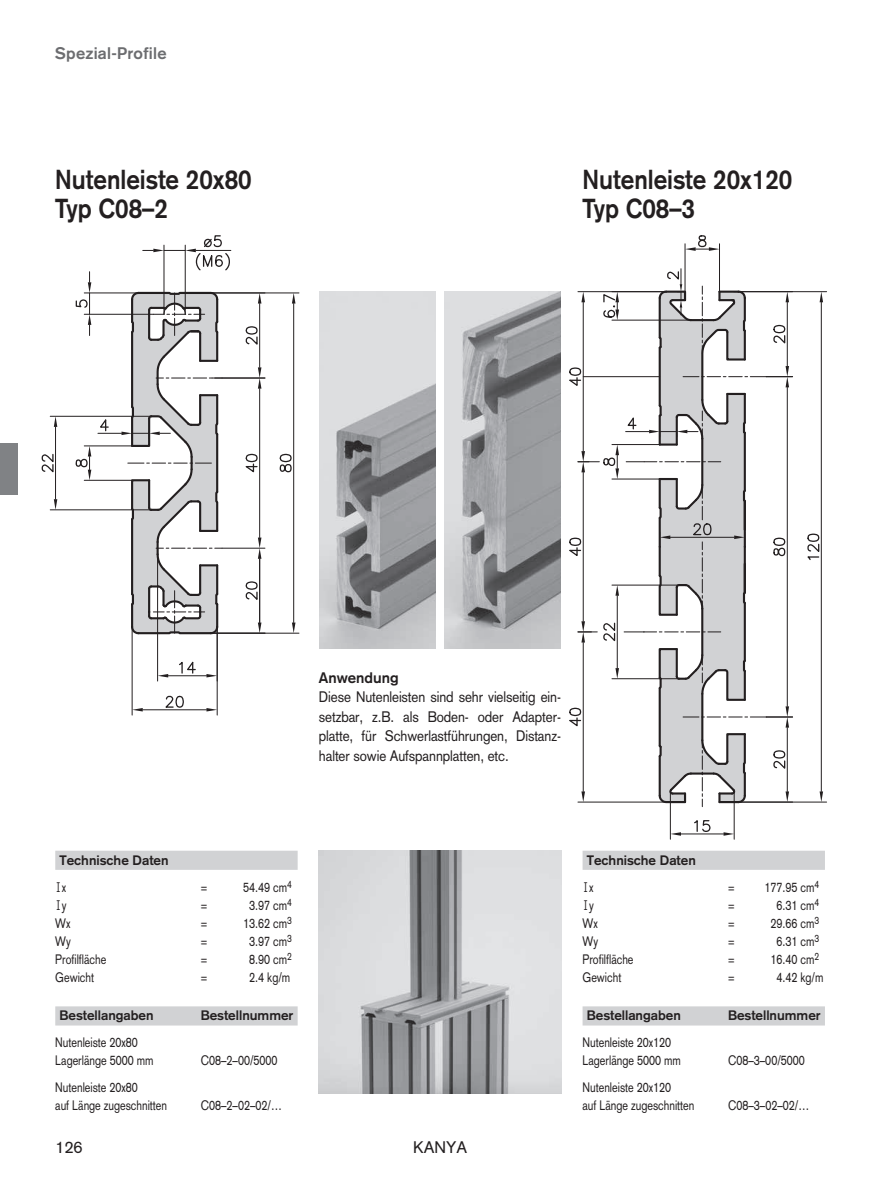
<style>
.page{position:relative;width:893px;height:1191px;background:#fff}
.page>*{position:absolute;margin:0;border:0;box-sizing:border-box;transform-origin:0 0}
.t1{font:700 27px/28.5px "Akzidenz Grotesk";color:#231f20;scale:.9 1}
.t2{font:700 16.5px "Akzidenz Grotesk";letter-spacing:.015em;color:#6c6d70}
.t3{font:16.5px "Akzidenz Grotesk";color:#231f20}
.t4{font:15px/19.5px "Akzidenz Grotesk";letter-spacing:-.005em;color:#231f20;text-align:justify;scale:.89 1}
.t5{font:700 15px "Akzidenz Grotesk";color:#231f20}
.t6{font:13.5px/18px "Akzidenz Grotesk";color:#231f20;scale:.8 1}
.t7{font:700 13.5px "Akzidenz Grotesk";color:#231f20}
.t8{font:700 13.5px "Letter Gothic";color:#231f20;scale:.8 1}
.s1{font-family:"Akzidenz Grotesk";font-weight:400}
</style>
<div class="page">
<img style="left:319px;top:291px;width:117px;height:357px">
<img style="left:444px;top:291px;width:117px;height:357px">
<img style="left:319px;top:850px;width:242px;height:243px">
<hr style="left:132px;top:626px;width:1px;height:89px;background:#231f20">
<hr style="left:217px;top:627px;width:1px;height:88px;background:#231f20">
<hr style="left:143px;top:709px;width:63px;height:1px;background:#231f20">
<svg style="left:132px;top:708px;width:11px;height:3px"></svg>
<svg style="left:206px;top:708px;width:11px;height:3px"></svg>
<svg style="left:165px;top:695px;width:19px;height:13px"></svg>
<hr style="left:157px;top:548px;width:1px;height:133px;background:#231f20">
<hr style="left:168px;top:675px;width:38px;height:1px;background:#231f20">
<svg style="left:206px;top:674px;width:11px;height:3px"></svg>
<svg style="left:158px;top:674px;width:10px;height:3px"></svg>
<svg style="left:179px;top:661px;width:17px;height:13px"></svg>
<hr style="left:211px;top:632px;width:54px;height:2px;background:#231f20">
<hr style="left:259px;top:559px;width:1px;height:63px;background:#231f20">
<svg style="left:258px;top:622px;width:3px;height:11px"></svg>
<svg style="left:245px;top:581px;width:13px;height:19px"></svg>
<hr style="left:222px;top:548px;width:43px;height:1px;background:#231f20">
<hr style="left:259px;top:389px;width:1px;height:148px;background:#231f20">
<svg style="left:258px;top:537px;width:3px;height:22px"></svg>
<svg style="left:245px;top:453px;width:13px;height:20px"></svg>
<hr style="left:212px;top:377px;width:53px;height:1px;background:#231f20">
<hr style="left:259px;top:303px;width:1px;height:64px;background:#231f20">
<svg style="left:258px;top:367px;width:3px;height:22px"></svg>
<svg style="left:258px;top:293px;width:3px;height:10px"></svg>
<svg style="left:245px;top:326px;width:13px;height:19px"></svg>
<hr style="left:211px;top:292px;width:88px;height:1px;background:#231f20">
<hr style="left:211px;top:633px;width:88px;height:1px;background:#231f20">
<hr style="left:293px;top:303px;width:1px;height:319px;background:#231f20">
<svg style="left:292px;top:293px;width:3px;height:10px"></svg>
<svg style="left:292px;top:622px;width:3px;height:11px"></svg>
<svg style="left:279px;top:453px;width:13px;height:20px"></svg>
<hr style="left:50px;top:509px;width:101px;height:1px;background:#231f20">
<hr style="left:50px;top:416px;width:101px;height:1px;background:#231f20">
<hr style="left:55px;top:427px;width:1px;height:72px;background:#231f20">
<svg style="left:54px;top:499px;width:3px;height:11px"></svg>
<svg style="left:54px;top:416px;width:3px;height:11px"></svg>
<svg style="left:41px;top:454px;width:13px;height:19px"></svg>
<hr style="left:84px;top:480px;width:48px;height:1px;background:#231f20">
<hr style="left:84px;top:445px;width:48px;height:1px;background:#231f20">
<svg style="left:75px;top:446px;width:16px;height:34px"></svg>
<svg style="left:98px;top:290px;width:124px;height:345px"></svg>
<hr style="left:164px;top:245px;width:1px;height:69px;background:#231f20">
<hr style="left:185px;top:245px;width:1px;height:69px;background:#231f20">
<svg style="left:143px;top:235px;width:88px;height:37px"></svg>
<hr style="left:84px;top:292px;width:55px;height:1px;background:#231f20">
<hr style="left:84px;top:314px;width:69px;height:1px;background:#231f20">
<svg style="left:75px;top:272px;width:16px;height:63px"></svg>
<hr style="left:734px;top:291px;width:93px;height:1px;background:#231f20">
<hr style="left:738px;top:801px;width:89px;height:1px;background:#231f20">
<hr style="left:821px;top:302px;width:1px;height:489px;background:#231f20">
<svg style="left:820px;top:292px;width:3px;height:10px"></svg>
<svg style="left:820px;top:791px;width:3px;height:11px"></svg>
<svg style="left:807px;top:533px;width:13px;height:27px"></svg>
<hr style="left:685px;top:244px;width:1px;height:48px;background:#231f20">
<hr style="left:719px;top:244px;width:1px;height:48px;background:#231f20">
<svg style="left:685px;top:235px;width:34px;height:16px"></svg>
<hr style="left:734px;top:791px;width:1px;height:48px;background:#231f20">
<hr style="left:670px;top:791px;width:1px;height:48px;background:#231f20">
<hr style="left:681px;top:833px;width:42px;height:1px;background:#231f20">
<svg style="left:723px;top:832px;width:11px;height:3px"></svg>
<svg style="left:670px;top:832px;width:11px;height:3px"></svg>
<svg style="left:694px;top:820px;width:17px;height:12px"></svg>
<svg style="left:569px;top:269px;width:224px;height:537px"></svg>
<div style="left:55px;top:850px;width:243px;height:20px;background:#d1d2d4"></div>
<div style="left:583px;top:850px;width:242px;height:20px;background:#d1d2d4"></div>
<div style="left:55px;top:1006px;width:243px;height:19px;background:#d1d2d4"></div>
<div style="left:583px;top:1006px;width:242px;height:19px;background:#d1d2d4"></div>
<div style="left:0;top:443px;width:17px;height:51px;background:#808285"></div>
<p class="t2" style="left:55px;top:43px;width:113px">Spezial-Profile</p>
<h1 class="t1" style="left:55px;top:165px;width:220px">Nutenleiste 20x80<br>Typ C08–2</h1>
<h1 class="t1" style="left:583px;top:165px;width:235px">Nutenleiste 20x120<br>Typ C08–3</h1>
<p class="t5" style="left:319px;top:668px;width:81px">Anwendung</p>
<p class="t4" style="left:319px;top:687px;width:274px">Diese Nutenleisten sind sehr vielseitig ein&shy;setzbar, z.B. als Boden- oder Adapter - platte, für Schwerlastführungen, Distanz - halter sowie Aufspannplatten, etc.</p>
<p class="t7" style="left:60px;top:852px;width:111px">Technische Daten</p>
<p class="t8" style="left:55px;top:878px;width:15px">I<span class="s1">x</span></p>
<p class="t6" style="left:201px;top:878px;width:10px">=</p>
<p class="t6" style="left:243px;top:878px;width:62px">54.49 cm<sup>4</sup></p>
<p class="t8" style="left:55px;top:896px;width:16px">I<span class="s1">y</span></p>
<p class="t6" style="left:201px;top:896px;width:10px">=</p>
<p class="t6" style="left:249px;top:896px;width:55px">3.97 cm<sup>4</sup></p>
<p class="t6" style="left:55px;top:914px;width:20px">Wx</p>
<p class="t6" style="left:201px;top:914px;width:10px">=</p>
<p class="t6" style="left:243px;top:914px;width:62px">13.62 cm<sup>3</sup></p>
<p class="t6" style="left:55px;top:932px;width:21px">Wy</p>
<p class="t6" style="left:201px;top:932px;width:10px">=</p>
<p class="t6" style="left:249px;top:932px;width:55px">3.97 cm<sup>3</sup></p>
<p class="t6" style="left:55px;top:950px;width:65px">Profilfläche</p>
<p class="t6" style="left:201px;top:950px;width:10px">=</p>
<p class="t6" style="left:249px;top:950px;width:55px">8.90 cm<sup>2</sup></p>
<p class="t6" style="left:55px;top:968px;width:50px">Gewicht</p>
<p class="t6" style="left:201px;top:968px;width:10px">=</p>
<p class="t6" style="left:249px;top:968px;width:53px">2.4 kg/m</p>
<p class="t7" style="left:587px;top:852px;width:111px">Technische Daten</p>
<p class="t8" style="left:583px;top:878px;width:15px">I<span class="s1">x</span></p>
<p class="t6" style="left:728px;top:878px;width:10px">=</p>
<p class="t6" style="left:764px;top:878px;width:70px">177.95 cm<sup>4</sup></p>
<p class="t8" style="left:583px;top:896px;width:16px">I<span class="s1">y</span></p>
<p class="t6" style="left:728px;top:896px;width:10px">=</p>
<p class="t6" style="left:776px;top:896px;width:55px">6.31 cm<sup>4</sup></p>
<p class="t6" style="left:583px;top:914px;width:20px">Wx</p>
<p class="t6" style="left:728px;top:914px;width:10px">=</p>
<p class="t6" style="left:770px;top:914px;width:62px">29.66 cm<sup>3</sup></p>
<p class="t6" style="left:583px;top:932px;width:21px">Wy</p>
<p class="t6" style="left:728px;top:932px;width:10px">=</p>
<p class="t6" style="left:776px;top:932px;width:55px">6.31 cm<sup>3</sup></p>
<p class="t6" style="left:583px;top:950px;width:65px">Profilfläche</p>
<p class="t6" style="left:728px;top:950px;width:10px">=</p>
<p class="t6" style="left:770px;top:950px;width:62px">16.40 cm<sup>2</sup></p>
<p class="t6" style="left:583px;top:968px;width:50px">Gewicht</p>
<p class="t6" style="left:728px;top:968px;width:10px">=</p>
<p class="t6" style="left:776px;top:968px;width:61px">4.42 kg/m</p>
<p class="t7" style="left:60px;top:1007px;width:96px">Bestellangaben</p>
<p class="t7" style="left:201px;top:1007px;width:94px">Bestellnummer</p>
<p class="t6" style="left:55px;top:1033px;width:124px">Nutenleiste 20x80<br>Lagerlänge 5000 mm</p>
<p class="t6" style="left:201px;top:1051px;width:98px">C08–2–00/5000</p>
<p class="t7" style="left:587px;top:1007px;width:96px">Bestellangaben</p>
<p class="t7" style="left:728px;top:1007px;width:94px">Bestellnummer</p>
<p class="t6" style="left:583px;top:1033px;width:124px">Nutenleiste 20x120<br>Lagerlänge 5000 mm</p>
<p class="t6" style="left:728px;top:1051px;width:98px">C08–3–00/5000</p>
<p class="t6" style="left:55px;top:1078px;width:141px">Nutenleiste 20x80<br>auf Länge zugeschnitten</p>
<p class="t6" style="left:201px;top:1096px;width:103px">C08–2–02–02/…</p>
<p class="t6" style="left:583px;top:1078px;width:141px">Nutenleiste 20x120<br>auf Länge zugeschnitten</p>
<p class="t6" style="left:728px;top:1096px;width:103px">C08–3–02–02/…</p>
<p class="t3" style="left:55px;top:1137px;width:29px">126</p>
<p class="t3" style="left:413px;top:1137px;width:56px">KANYA</p>
</div>
